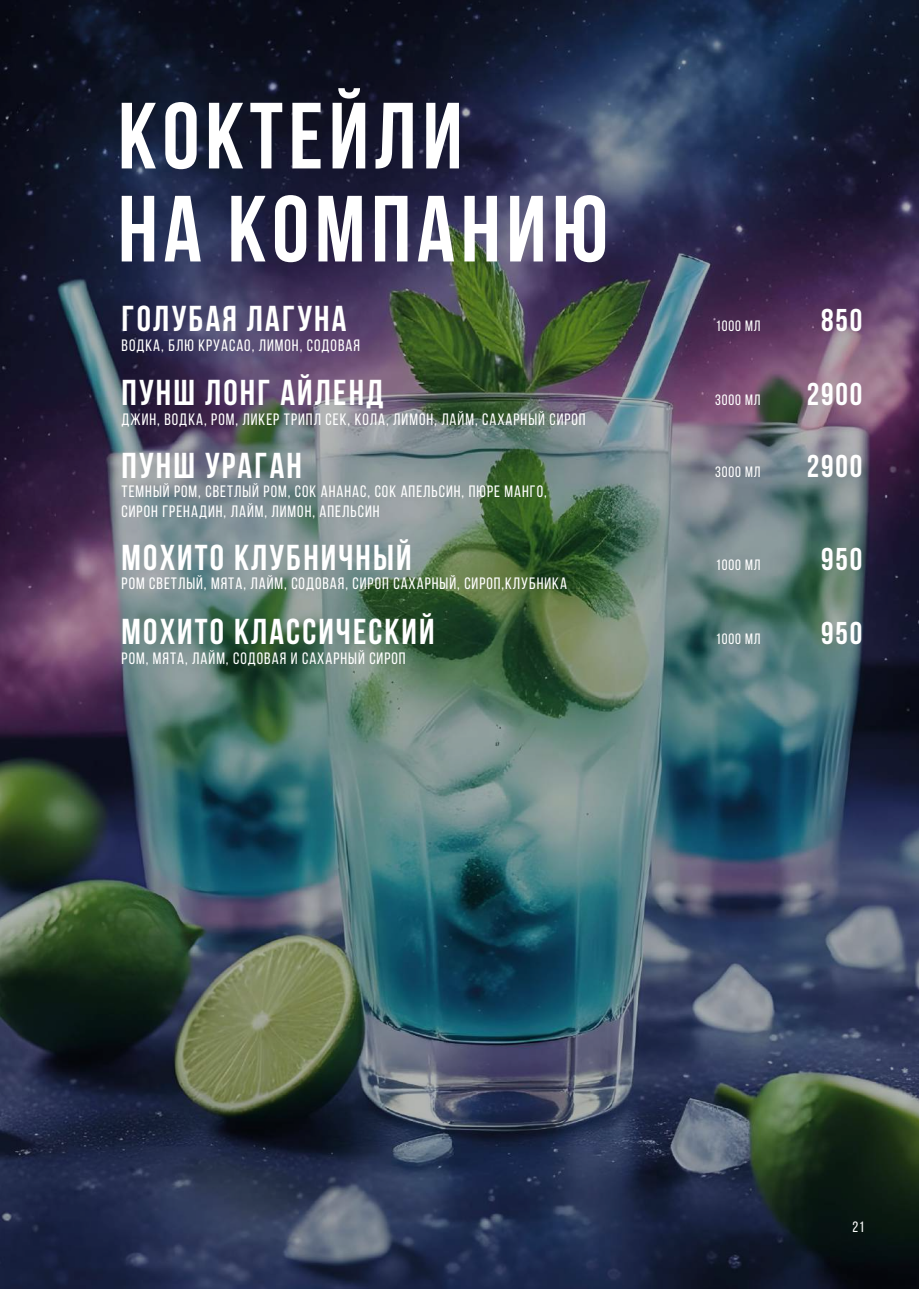
<style>
.page{position:relative;width:919px;height:1289px;background:#fff}
.page>*{position:absolute;margin:0;border:0;box-sizing:border-box;transform-origin:0 0}
.t1{font:700 93.75px/93px "Bebas Neue";letter-spacing:.06em;color:#fff}
.t2{font:700 36px "Bebas Neue";letter-spacing:.06em;color:#fff}
.t3{font:700 31.5px "Bebas Neue";letter-spacing:.06em;color:#fff}
.t4{font:16.5px/19.8px "Bebas Neue";letter-spacing:.06em;color:#fff}
.t5{font:15px "Bebas Neue";letter-spacing:.06em;color:#fff}
</style>
<div class="page">
<img style="left:0;top:0;width:918px;height:1288px">
<h1 class="t1" style="left:118px;top:88px;width:491px">КОКТЕЙЛИ<br>НА КОМПАНИЮ</h1>
<h2 class="t2" style="left:122px;top:298px;width:226px">Голубая лагуна</h2>
<p class="t4" style="left:122px;top:335px;width:240px">водка, блю круасао, лимон, содовая</p>
<h2 class="t2" style="left:122px;top:372px;width:264px">Пунш Лонг Айленд</h2>
<p class="t4" style="left:122px;top:409px;width:465px">джин, водка, ром, ликер Трипл Сек, кола, лимон, лайм, сахарный сироп</p>
<h2 class="t2" style="left:122px;top:445px;width:182px">Пунш Ураган</h2>
<p class="t4" style="left:122px;top:481px;width:427px">темный ром, светлый ром, сок ананас, сок апельсин, пюре манго, сирон Гренадин, лайм, лимон, апельсин</p>
<h2 class="t2" style="left:122px;top:537px;width:291px">Мохито клубничный</h2>
<p class="t4" style="left:122px;top:573px;width:447px">ром светлый, мята, лайм, содовая, сироп сахарный, сироп,клубника</p>
<h2 class="t2" style="left:122px;top:611px;width:314px">Мохито классический</h2>
<p class="t4" style="left:122px;top:648px;width:285px">ром, мята, лайм, содовая и сахарный сироп</p>
<p class="t5" style="left:715px;top:317px;width:46px">1000 МЛ</p>
<h3 class="t3" style="left:821px;top:302px;width:43px">850</h3>
<p class="t5" style="left:715px;top:391px;width:47px">3000 МЛ</p>
<h3 class="t3" style="left:806px;top:376px;width:57px">2900</h3>
<p class="t5" style="left:715px;top:464px;width:47px">3000 МЛ</p>
<h3 class="t3" style="left:806px;top:449px;width:57px">2900</h3>
<p class="t5" style="left:715px;top:556px;width:46px">1000 МЛ</p>
<h3 class="t3" style="left:821px;top:542px;width:43px">950</h3>
<p class="t5" style="left:715px;top:630px;width:46px">1000 МЛ</p>
<h3 class="t3" style="left:821px;top:615px;width:43px">950</h3>
<p class="t5" style="left:852px;top:1218px;width:13px">21</p>
</div>
